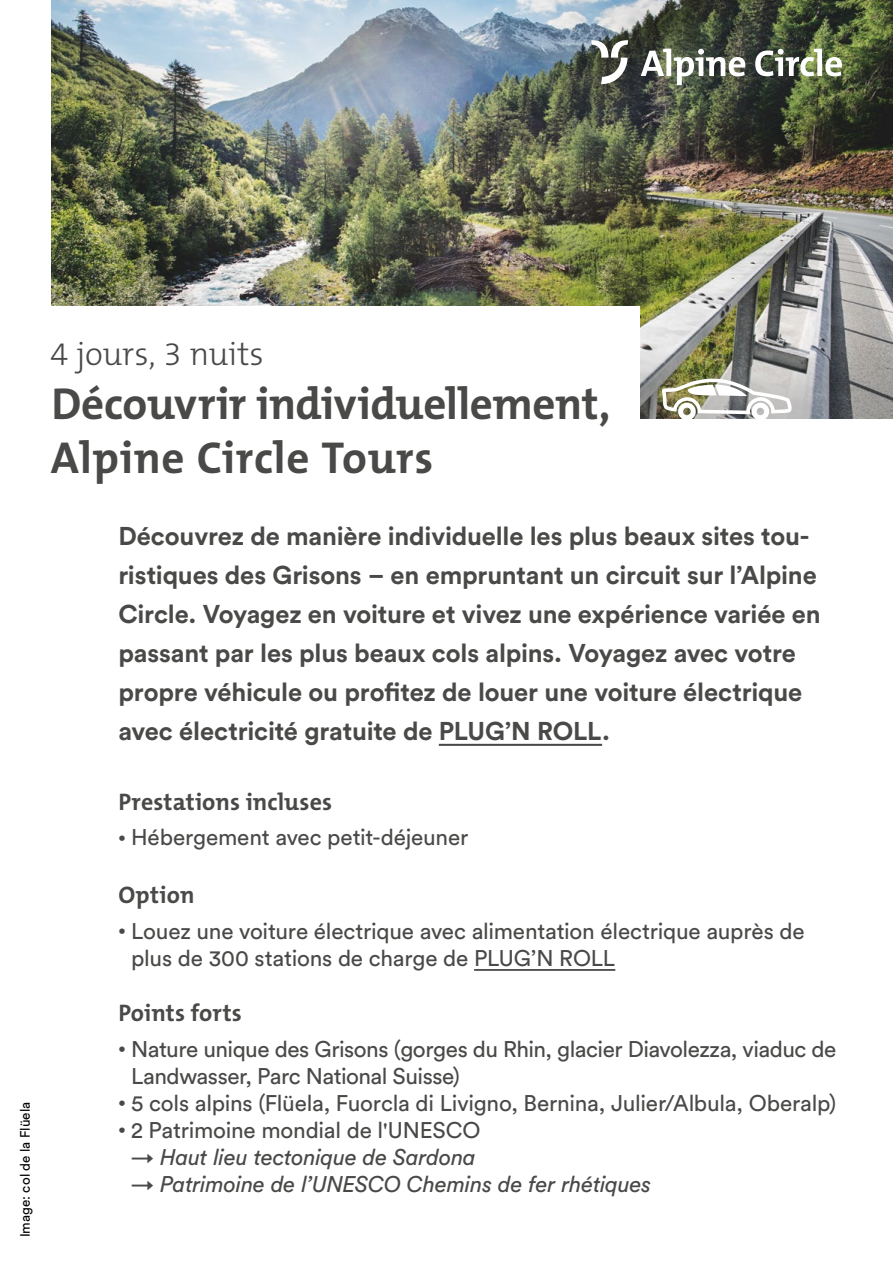
<style>
.page{position:relative;width:893px;height:1263px;background:#fff}
.page>*{position:absolute;margin:0;border:0;box-sizing:border-box;transform-origin:0 0}
.t1{font:700 45px/54px "The Mix B7";letter-spacing:-.005em;color:#494948}
.t2{font:300 33px "The Mix B3";letter-spacing:-.01em;color:#494948}
.t3{font:700 25.5px/39px "Circular Std";letter-spacing:-.01em;color:#494948}
.t4{font:700 24px "The Mix B7";letter-spacing:.005em;color:#494948}
.t5{font:22.5px/27px "Circular Std";letter-spacing:-.015em;color:#494948}
.t6{font:italic 22.5px "Circular Std";letter-spacing:-.01em;color:#494948}
.t7{font:13.5px "Circular Std";letter-spacing:.005em;color:#000}
</style>
<div class="page">
<img style="left:51px;top:0;width:842px;height:419px">
<svg style="left:641px;top:49px;width:104px;height:36px"></svg>
<svg style="left:755px;top:49px;width:87px;height:27px"></svg>
<svg style="left:591px;top:40px;width:37px;height:44px"></svg>
<hr style="left:439px;top:744px;width:163px;height:2px;background:#494948">
<hr style="left:474px;top:969px;width:141px;height:2px;background:#494948">
<div style="left:0;top:307px;width:640px;height:166px;background:#fff"></div>
<img style="left:662px;top:379px;width:131px;height:40px">
<h2 class="t2" style="left:50px;top:337px;width:215px">4 jours, 3 nuits</h2>
<h1 class="t1" style="left:51px;top:378px;width:561px">Découvrir individuellement,<br>Alpine Circle Tours</h1>
<p class="t3" style="left:118px;top:516px;width:704px">Découvrez de manière individuelle les plus beaux sites tou&shy;ristiques des Grisons – en empruntant un circuit sur l’Alpine Circle. Voyagez en voiture et vivez une expérience variée en passant par les plus beaux cols alpins. Voyagez avec votre propre véhicule ou profitez de louer une voiture électrique avec électricité gratuite de PLUG’N ROLL.</p>
<p class="t7" style="left:17px;top:1237px;width:137px;rotate:-90deg">Image: col de la Flüela</p>
<p class="t4" style="left:118px;top:789px;width:215px">Prestations incluses</p>
<p class="t5" style="left:118px;top:824px;width:351px"><sup>•</sup> Hébergement avec petit-déjeuner</p>
<p class="t4" style="left:118px;top:882px;width:78px">Option</p>
<p class="t5" style="left:131px;top:917px;width:675px;text-indent:-13px"><sup>•</sup> Louez une voiture électrique avec alimentation électrique auprès de plus de 300 stations de charge de PLUG’N ROLL</p>
<p class="t4" style="left:118px;top:1000px;width:125px">Points forts</p>
<p class="t5" style="left:131px;top:1035px;width:707px;text-indent:-13px"><sup>•</sup> Nature unique des Grisons (gorges du Rhin, glacier Diavolezza, viaduc de<br>Landwasser, Parc National Suisse)</p>
<p class="t5" style="left:118px;top:1089px;width:719px"><sup>•</sup> 5 cols alpins (Flüela, Fuorcla di Livigno, Bernina, Julier/Albula, Oberalp)</p>
<p class="t5" style="left:118px;top:1116px;width:364px"><sup>•</sup> 2 Patrimoine mondial de l'UNESCO</p>
<p class="t6" style="left:131px;top:1143px;width:346px">→ Haut lieu tectonique de Sardona</p>
<p class="t6" style="left:131px;top:1170px;width:522px">→ Patrimoine de l’UNESCO Chemins de fer rhétiques</p>
</div>
